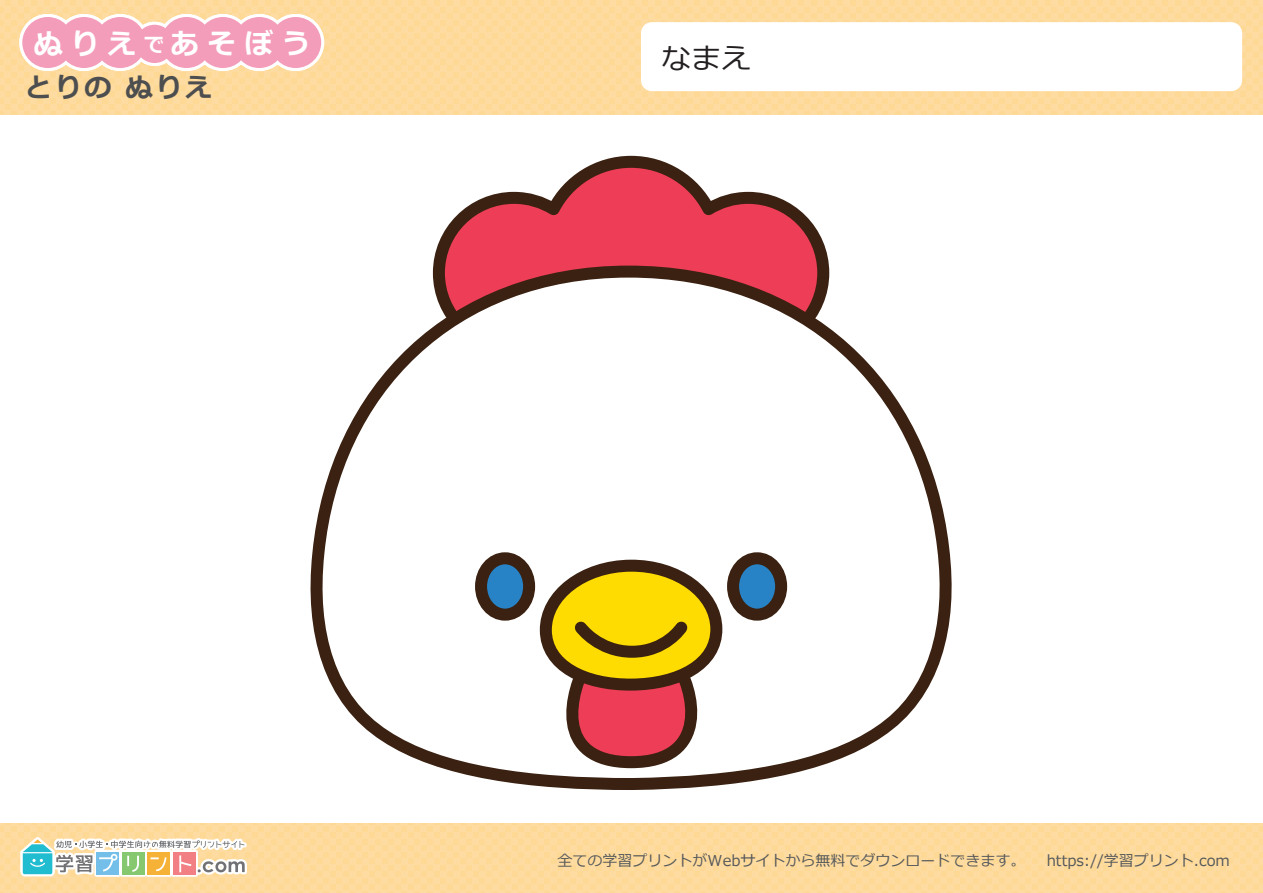
<style>
.page{position:relative;width:1263px;height:893px;background:#fff}
.page>*{position:absolute;margin:0;border:0;box-sizing:border-box;transform-origin:0 0}
.t1{font:30px "Meiryo";color:#231f20}
.t2{font:700 28.65px "Meiryo";letter-spacing:.3em;color:#fff}
.t3{font:700 27px "Meiryo";letter-spacing:.1em;color:#4d4e4f}
.t4{font:15px "Meiryo";color:#56595b}
.s1{font-size:20.7px}
</style>
<div class="page">
<svg style="left:434px;top:155px;width:395px;height:105px"></svg>
<svg style="left:310px;top:260px;width:642px;height:530px"></svg>
<svg style="left:481px;top:558px;width:48px;height:57px"></svg>
<div style="left:475px;top:552px;width:60px;height:69px;border:12px solid #3a2111;border-radius:50%"></div>
<svg style="left:733px;top:558px;width:48px;height:57px"></svg>
<div style="left:727px;top:552px;width:60px;height:69px;border:12px solid #3a2111;border-radius:50%"></div>
<svg style="left:540px;top:553px;width:188px;height:221px"></svg>
<div style="left:0;top:0;width:1263px;height:114px;background:#fedca1"></div>
<div style="left:641px;top:22px;width:601px;height:69px;background:#fff;border-radius:11px"></div>
<div style="left:132px;top:22px;width:45px;height:44px;border:6px solid #fff;border-radius:50%"></div>
<div style="left:267px;top:14px;width:57px;height:57px;border:6px solid #fff;border-radius:50%"></div>
<div style="left:158px;top:14px;width:57px;height:57px;border:6px solid #fff;border-radius:50%"></div>
<div style="left:194px;top:14px;width:57px;height:57px;border:6px solid #fff;border-radius:50%"></div>
<div style="left:231px;top:14px;width:57px;height:57px;border:6px solid #fff;border-radius:50%"></div>
<div style="left:92px;top:14px;width:57px;height:57px;border:6px solid #fff;border-radius:50%"></div>
<div style="left:19px;top:14px;width:57px;height:57px;border:6px solid #fff;border-radius:50%"></div>
<div style="left:55px;top:14px;width:57px;height:57px;border:6px solid #fff;border-radius:50%"></div>
<div style="left:135px;top:25px;width:39px;height:38px;background:#f49dba;border-radius:50%"></div>
<div style="left:270px;top:17px;width:51px;height:51px;background:#f49dba;border-radius:50%"></div>
<div style="left:161px;top:17px;width:51px;height:51px;background:#f49dba;border-radius:50%"></div>
<div style="left:197px;top:17px;width:51px;height:51px;background:#f49dba;border-radius:50%"></div>
<div style="left:234px;top:17px;width:51px;height:51px;background:#f49dba;border-radius:50%"></div>
<div style="left:95px;top:17px;width:51px;height:51px;background:#f49dba;border-radius:50%"></div>
<div style="left:22px;top:17px;width:51px;height:51px;background:#f49dba;border-radius:50%"></div>
<div style="left:58px;top:17px;width:51px;height:51px;background:#f49dba;border-radius:50%"></div>
<div style="left:0;top:824px;width:1263px;height:69px;background:#fedca1"></div>
<svg style="left:11px;top:823px;width:239px;height:56px"></svg>
<h2 class="t2" style="left:34px;top:23px;width:278px">ぬりえ<span class="s1">で</span>あそぼう</h2>
<h3 class="t3" style="left:25px;top:68px;width:189px">とりの ぬりえ</h3>
<h1 class="t1" style="left:661px;top:38px;width:91px">なまえ</h1>
<p class="t4" style="left:558px;top:850px;width:469px">全ての学習プリントがWebサイトから無料でダウンロードできます。</p>
<p class="t4" style="left:1047px;top:850px;width:185px">https://学習プリント.com</p>
</div>
